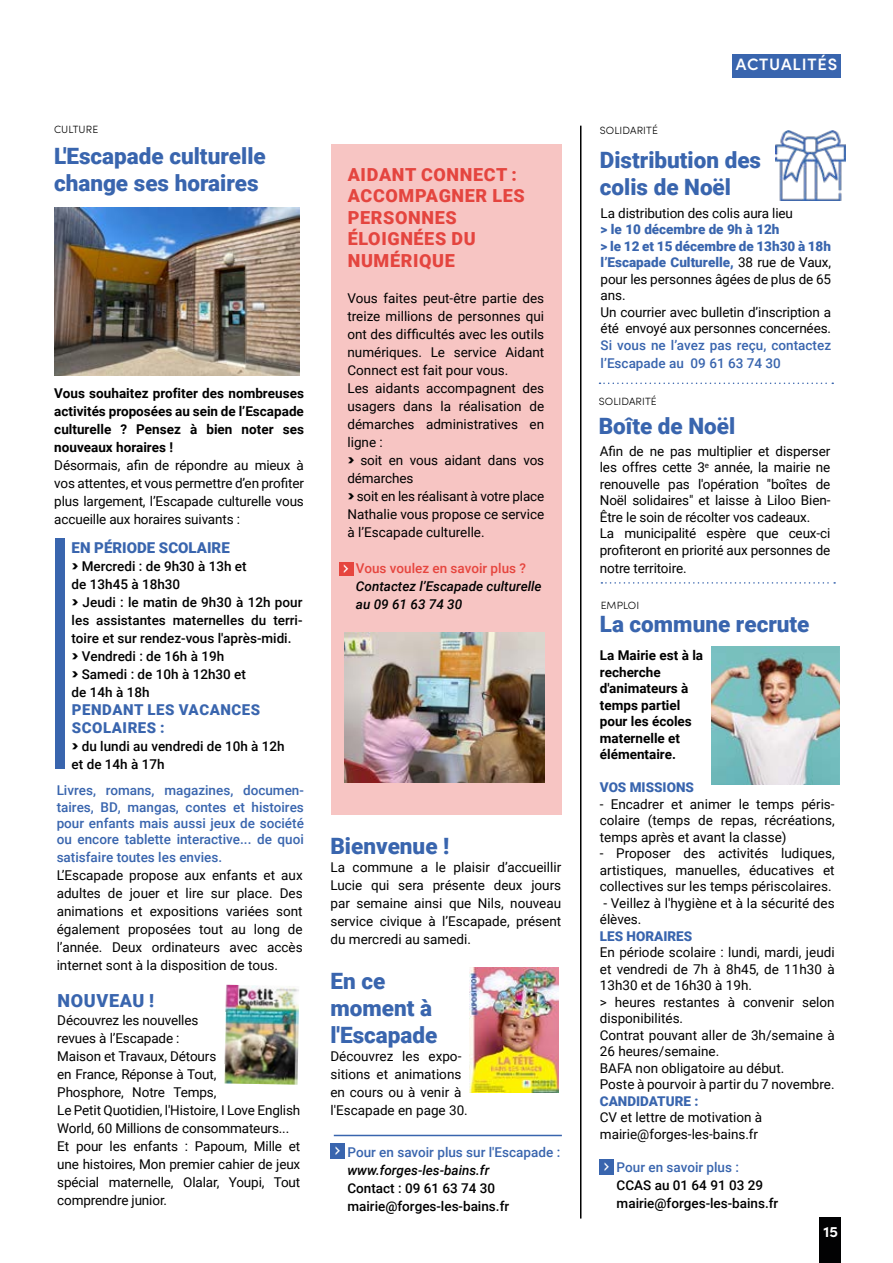
<style>
.page{position:relative;width:893px;height:1263px;background:#fff}
.page>*{position:absolute;margin:0;border:0;box-sizing:border-box;transform-origin:0 0}
.t1{font:900 22.5px/27px "Roboto";color:#3965ae}
.t2{font:900 18px/21.6px "Roboto";letter-spacing:.035em;color:#e4453f}
.t3{font:900 18px "Roboto";letter-spacing:.035em;color:#3965ae}
.t4{font:600 16.5px "Sofia Pro";letter-spacing:.05em;color:#fff}
.t5{font:900 15px/18px "Roboto";letter-spacing:.035em;color:#3965ae}
.t6{font:900 15px "Roboto";color:#3965ae}
.t7{font:700 15px "Sofia Pro";color:#fff}
.t8{font:13.5px/18px "Roboto";letter-spacing:-.01em;color:#000}
.t9{font:500 13.5px/18px "Roboto";color:#000}
.t10{font:500 13.5px/16.2px "Roboto";color:#3965ae}
.t11{font:700 13.5px/16.5px "Roboto";color:#000}
.t12{font:italic 500 13.5px/18px "Roboto";color:#000}
.t13{font:900 13.5px "Roboto";color:#3965ae}
.t14{font:500 13.5px "Roboto";color:#e6453e}
.t15{font:12px "Sifonn Basic";color:#fff}
.t16{font:300 10.5px "Sofia Pro";letter-spacing:.01em;color:#000}
.s1{font-family:"Poppins";font-weight:700}
.s2{font-weight:900;color:#3965ae}
</style>
<div class="page">
<div style="left:733px;top:54px;width:108px;height:24px;background:#3965ae"></div>
<img style="left:711px;top:646px;width:128px;height:138px">
<hr style="left:580px;top:126px;width:1px;height:1092px;background:#000">
<div style="left:56px;top:538px;width:9px;height:230px;background:#3965ae"></div>
<div style="left:330px;top:1144px;width:15px;height:15px;background:#3965ae"></div>
<img style="left:55px;top:207px;width:245px;height:169px">
<img style="left:224px;top:985px;width:75px;height:100px">
<div style="left:331px;top:144px;width:231px;height:670px;background:#f7c5c3"></div>
<div style="left:339px;top:562px;width:14px;height:14px;background:#e6453e"></div>
<hr style="left:334px;top:1135px;width:228px;height:1px;background:#3965ae">
<img style="left:345px;top:633px;width:199px;height:150px">
<div style="left:600px;top:1160px;width:14px;height:15px;background:#3965ae"></div>
<img style="left:775px;top:131px;width:70px;height:70px">
<svg style="left:601px;top:582px;width:234px;height:2px"></svg>
<img style="left:470px;top:967px;width:88px;height:125px">
<svg style="left:599px;top:382px;width:234px;height:2px"></svg>
<div style="left:820px;top:1217px;width:21px;height:46px;background:#020203"></div>
<p class="t16" style="left:54px;top:122px;width:46px">CULTURE</p>
<h1 class="t1" style="left:54px;top:142px;width:213px">L'Escapade culturelle change ses horaires</h1>
<p class="t11" style="left:54px;top:384px;width:251px;line-height:18px;text-align:justify">Vous souhaitez profiter des nombreuses activités proposées au sein de l’Escapade culturelle ? Pensez à bien noter ses nouveaux horaires !</p>
<p class="t8" style="left:54px;top:456px;width:251px;text-align:justify">Désormais, afin de répondre au mieux à vos attentes, et vous permettre d’en profiter plus largement, l’Escapade culturelle vous accueille aux horaires suivants :</p>
<p class="t6" style="left:72px;top:537px;width:160px">EN PÉRIODE SCOLAIRE</p>
<p class="t9" style="left:72px;top:556px;width:232px"><span class="s1">&gt;</span> Mercredi : de 9h30 à 13h et<br>de 13h45 à 18h30<br><span class="s1">&gt;</span> Jeudi : le matin de 9h30 à 12h pour les assistantes maternelles du terri&shy;toire et sur rendez-vous l'après-midi.<br><span class="s1">&gt;</span> Vendredi : de 16h à 19h<br><span class="s1">&gt;</span> Samedi : de 10h à 12h30 et<br>de 14h à 18h</p>
<p class="t5" style="left:72px;top:700px;width:190px">PENDANT LES VACANCES<br>SCOLAIRES :</p>
<p class="t9" style="left:72px;top:736px;width:215px"><span class="s1">&gt;</span> du lundi au vendredi de 10h à 12h et de 14h à 17h</p>
<p class="t10" style="left:57px;top:782px;width:249px;text-align:justify">Livres, romans, magazines, documen&shy;taires, BD, mangas, contes et histoires pour enfants mais aussi jeux de société ou encore tablette interactive... de quoi</p>
<p class="t10" style="left:57px;top:849px;width:167px">satisfaire toutes les envies.</p>
<p class="t8" style="left:57px;top:866px;width:248px;text-align:justify">L’Escapade propose aux enfants et aux adultes de jouer et lire sur place. Des animations et expositions variées sont également proposées tout au long de l’année. Deux ordinateurs avec accès internet sont à la disposition de tous.</p>
<h2 class="t3" style="left:58px;top:987px;width:98px">NOUVEAU !</h2>
<p class="t8" style="left:57px;top:1010px;width:245px">Découvrez les nouvelles<br>revues à l’Escapade :<br>Maison et Travaux, Détours<br>en France, Réponse à Tout,<br>Phosphore, Notre Temps,<br>Le Petit Quotidien, l'Histoire, I Love English<br>World, 60 Millions de consommateurs...<br>Et pour les enfants : Papoum, Mille et une histoires, Mon premier cahier de jeux spécial maternelle, Olalar, Youpi, Tout comprendre junior.</p>
<h2 class="t2" style="left:348px;top:163px;width:179px">AIDANT CONNECT :<br>ACCOMPAGNER LES<br>PERSONNES<br>ÉLOIGNÉES DU<br>NUMÉRIQUE</h2>
<p class="t8" style="left:347px;top:289px;width:198px">Vous faites peut-être partie des treize millions de personnes qui ont des difficultés avec les outils numériques. Le service Aidant<br>Connect est fait pour vous.<br>Les aidants accompagnent des usagers dans la réalisation de démarches administratives en ligne :<br><span class="s1">&gt;</span> soit en vous aidant dans vos démarches<br><span class="s1">&gt;</span> soit en les réalisant à votre place<br>Nathalie vous propose ce service à l’Escapade culturelle.</p>
<p class="t14" style="left:356px;top:559px;width:172px">Vous voulez en savoir plus ?</p>
<p class="t12" style="left:356px;top:577px;width:187px">Contactez l’Escapade culturelle au 09 61 63 74 30</p>
<p class="t15" style="left:343px;top:560px;width:7px">&gt;</p>
<h1 class="t1" style="left:330px;top:832px;width:120px">Bienvenue !</h1>
<p class="t8" style="left:330px;top:858px;width:232px;text-align:justify">La commune a le plaisir d’accueillir Lucie qui sera présente deux jours par semaine ainsi que Nils, nouveau service civique à l’Escapade, présent du mercredi au samedi.</p>
<h1 class="t1" style="left:330px;top:967px;width:108px">En ce moment à l'Escapade</h1>
<p class="t8" style="left:330px;top:1047px;width:139px">Découvrez les expo&shy;sitions et animations en cours ou à venir à l'Escapade en page 30.</p>
<p class="t15" style="left:335px;top:1143px;width:7px">&gt;</p>
<p class="t10" style="left:347px;top:1143px;width:214px">Pour en savoir plus sur l'Escapade :</p>
<p class="t12" style="left:347px;top:1161px;width:143px">www.forges-les-bains.fr</p>
<p class="t9" style="left:347px;top:1179px;width:163px">Contact : 09 61 63 74 30 mairie@forges-les-bains.fr</p>
<p class="t16" style="left:600px;top:122px;width:59px">SOLIDARITÉ</p>
<p class="t4" style="left:736px;top:52px;width:103px">ACTUALITÉS</p>
<h1 class="t1" style="left:600px;top:146px;width:163px">Distribution des colis de Noël</h1>
<p class="t8" style="left:601px;top:203px;width:194px">La distribution des colis aura lieu</p>
<p class="t8" style="left:601px;top:221px;width:232px;line-height:16.5px"><span class="s2">&gt; le 10 décembre de 9h à 12h<br>&gt; le 12 et 15 décembre de 13h30 à 18h l’Escapade Culturelle,</span> 38 rue de Vaux, pour les personnes âgées de plus de 65 ans.<br>Un courrier avec bulletin d’inscription a été envoyé aux personnes concernées.</p>
<p class="t10" style="left:601px;top:335px;width:232px;line-height:18px">Si vous ne l’avez pas reçu, contactez l’Escapade au 09 61 63 74 30</p>
<p class="t16" style="left:599px;top:393px;width:59px">SOLIDARITÉ</p>
<h1 class="t1" style="left:599px;top:411px;width:138px">Boîte de Noël</h1>
<p class="t8" style="left:600px;top:442px;width:232px;line-height:16.5px">Afin de ne pas multiplier et disperser les offres cette 3<sup>e</sup> année, la mairie ne renouvelle pas l'opération "boîtes de Noël solidaires" et laisse à Liloo Bien-Être le soin de récolter vos cadeaux.<br>La municipalité espère que ceux-ci profiteront en priorité aux personnes de</p>
<p class="t8" style="left:600px;top:558px;width:88px">notre territoire.</p>
<p class="t16" style="left:601px;top:598px;width:40px">EMPLOI</p>
<h1 class="t1" style="left:600px;top:609px;width:211px">La commune recrute</h1>
<p class="t11" style="left:600px;top:647px;width:105px">La Mairie est à la recherche d'animateurs à temps partiel pour les écoles maternelle et élémentaire.</p>
<p class="t13" style="left:600px;top:778px;width:96px">VOS MISSIONS</p>
<p class="t8" style="left:600px;top:795px;width:236px;line-height:16.5px;text-align:justify">- Encadrer et animer le temps péris&shy;colaire (temps de repas, récréations, temps après et avant la classe)</p>
<p class="t8" style="left:600px;top:845px;width:236px;line-height:16.5px;text-align:justify">- Proposer des activités ludiques, artistiques, manuelles, éducatives et collectives sur les temps périscolaires.</p>
<p class="t8" style="left:600px;top:894px;width:236px;line-height:16.5px">- Veillez à l'hygiène et à la sécurité des élèves.</p>
<p class="t13" style="left:600px;top:926px;width:94px">LES HORAIRES</p>
<p class="t8" style="left:600px;top:944px;width:236px;line-height:16.5px">En période scolaire : lundi, mardi, jeudi et vendredi de 7h à 8h45, de 11h30 à<br>13h30 et de 16h30 à 19h.<br>&gt; heures restantes à convenir selon disponibilités.<br>Contrat pouvant aller de 3h/semaine à<br>26 heures/semaine.<br>BAFA non obligatoire au début.<br>Poste à pourvoir à partir du 7 novembre.</p>
<p class="t13" style="left:600px;top:1091px;width:100px">CANDIDATURE :</p>
<p class="t8" style="left:600px;top:1109px;width:164px;line-height:16.5px">CV et lettre de motivation à mairie@forges-les-bains.fr</p>
<p class="t10" style="left:617px;top:1158px;width:124px">Pour en savoir plus :</p>
<p class="t9" style="left:617px;top:1175px;width:163px">CCAS au 01 64 91 03 29 mairie@forges-les-bains.fr</p>
<p class="t15" style="left:604px;top:1159px;width:7px">&gt;</p>
<p class="t7" style="left:823px;top:1220px;width:16px">15</p>
</div>
